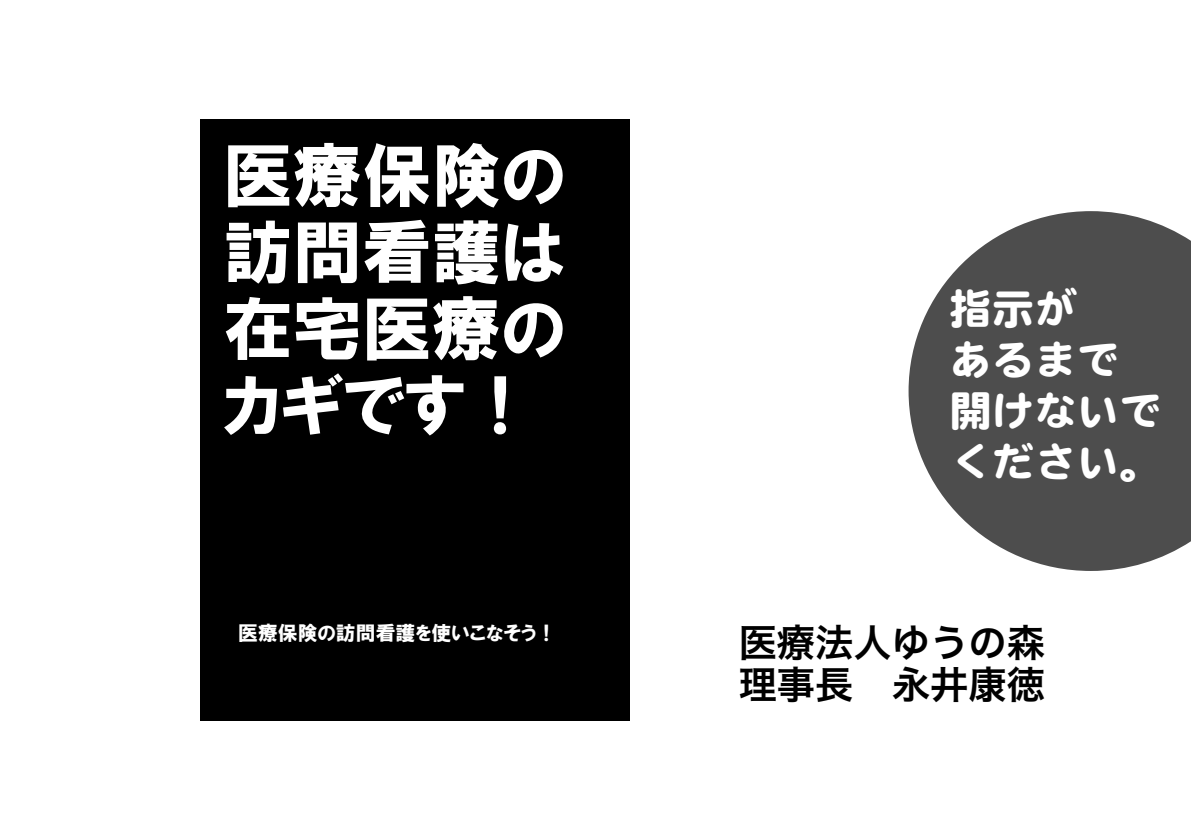
<style>
.page{position:relative;width:1191px;height:840px;background:#fff}
.page>*{position:absolute;margin:0;border:0;box-sizing:border-box;transform-origin:0 0}
.t1{font:69.4px/76.6px "HGP Soei Kakugothic UB";color:#fff;text-align:justify}
.t2{font:42.6px/51px "DF Maru Gothic SB MP RKSJ H";color:#fff}
.t3{font:38.2px/42.6px "Hira Kaku Pro N W6";color:#000}
.t4{font:19.8px "HGP Soei Kakugothic UB";color:#fff}
</style>
<div class="page">
<div style="left:200px;top:119px;width:429px;height:601px;background:#000"></div>
<svg style="left:908px;top:211px;width:283px;height:359px;fill:#4d4d4d"></svg>
<p class="t1" style="left:223px;top:137px;width:344px">医療保険の訪問看護は在宅医療のカギです！</p>
<p class="t4" style="left:238px;top:622px;width:320px">医療保険の訪問看護を使いこなそう！</p>
<p class="t2" style="left:949px;top:283px;width:214px">指示が<br>あるまで開けないでください。</p>
<p class="t3" style="left:738px;top:619px;width:308px">医療法人ゆうの森理事長　永井康徳</p>
</div>
